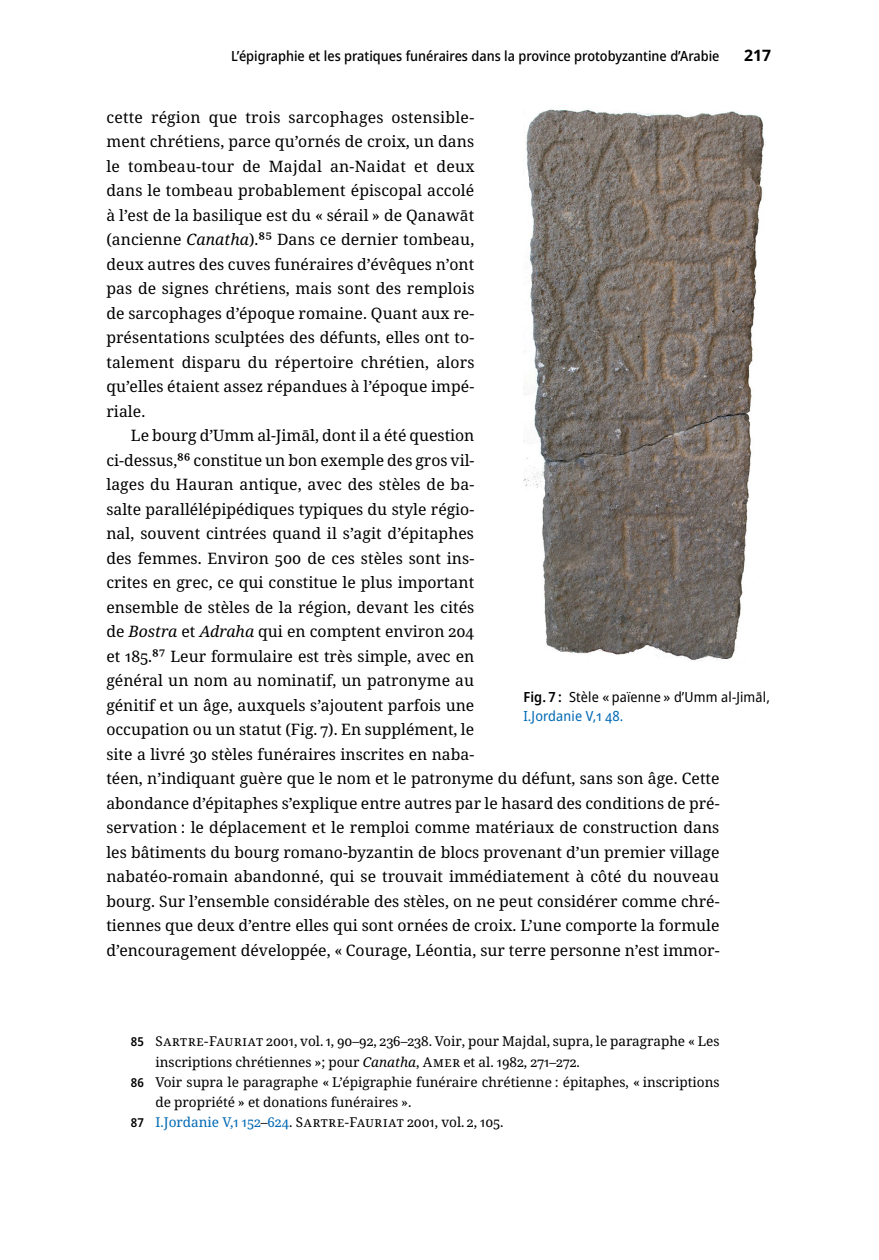
<style>
.page{position:relative;width:879px;height:1260px;background:#fff}
.page>*{position:absolute;margin:0;border:0;box-sizing:border-box;transform-origin:0 0}
.Fließtext{font:15.75px/24.5px "Noto Serif";color:#000;text-align:justify}
.t1{font:700 15.75px "Noto Sans";color:#000}
.t2{font:500 semi-condensed 14px "Noto Sans";color:#000}
.Bildunterschrift{font:semi-condensed 14px/19.2px "Noto Sans";letter-spacing:.01em;color:#000}
.Fußnoten{font:13.65px/20.1px "Noto Serif";color:#000}
.s1{font-style:italic}
.s2{font-size:16.62px}
.s3{font-weight:600}
.s4{color:#0069b4}
.s5{font-family:"Noto Sans";font-weight:600;font-stretch:semi-condensed;font-size:12.25px}
</style>
<div class="page">
<img style="left:523px;top:109px;width:241px;height:553px">
<p class="t2" style="left:231px;top:46px;width:489px">L’épigraphie et les pratiques funéraires dans la province protobyzantine d’Arabie</p>
<p class="t1" style="left:743px;top:44px;width:29px">217</p>
<p class="Fließtext" style="left:106px;top:105px;width:369px">cette région que trois sarcophages ostensible&shy;ment chrétiens, parce qu’ornés de croix, un dans le tombeau-tour de Majdal an-Naidat et deux dans le tombeau probablement épiscopal accolé à l’est de la basilique est du « sérail » de Qanawāt (ancienne <span class="s1">Canatha</span>).<span class="s2">85</span> Dans ce dernier tombeau, deux autres des cuves funéraires d’évêques n’ont pas de signes chrétiens, mais sont des remplois de sarcophages d’époque romaine. Quant aux re&shy;présentations sculptées des défunts, elles ont to&shy;talement disparu du répertoire chrétien, alors qu’elles étaient assez répandues à l’époque impé&shy;riale.</p>
<p class="Fließtext" style="left:106px;top:424px;width:614px;text-align:left;text-indent:25px">Le bourg d’Umm al-Jimāl, dont il a été question<br>ci-dessus,<span class="s2">86</span> constitue un bon exemple des gros vil-<br>lages du Hauran antique, avec des stèles de ba-<br>salte parallélépipédiques typiques du style régio-<br>nal, souvent cintrées quand il s’agit d’épitaphes<br>des femmes. Environ 500 de ces stèles sont ins-<br>crites en grec, ce qui constitue le plus important<br>ensemble de stèles de la région, devant les cités<br>de <span class="s1">Bostra</span> et <span class="s1">Adraha</span> qui en comptent environ 204<br>et 185.<span class="s2">87</span> Leur formulaire est très simple, avec en<br>général un nom au nominatif, un patronyme au<br>génitif et un âge, auxquels s’ajoutent parfois une<br>occupation ou un statut (Fig. 7). En supplément, le<br>site a livré 30 stèles funéraires inscrites en naba-<br>téen, n’indiquant guère que le nom et le patronyme du défunt, sans son âge. Cette abondance d’épitaphes s’explique entre autres par le hasard des conditions de pré&shy;servation : le déplacement et le remploi comme matériaux de construction dans les bâtiments du bourg romano-byzantin de blocs provenant d’un premier village nabatéo-romain abandonné, qui se trouvait immédiatement à côté du nouveau bourg. Sur l’ensemble considérable des stèles, on ne peut considérer comme chré&shy;tiennes que deux d’entre elles qui sont ornées de croix. L’une comporte la formule d’encouragement développée, « Courage, Léontia, sur terre personne n’est immor-</p>
<p class="Bildunterschrift" style="left:523px;top:687px;width:248px"><span class="s3">Fig. 7 :</span> Stèle « païenne » d’Umm al-Jimāl,<br><span class="s4">I.Jordanie V,1 48.</span></p>
<p class="Fußnoten" style="left:155px;top:1032px;width:565px;text-indent:-25px"><span class="s5">85</span> Sartre-Fauriat 2001, vol. 1, 90–92, 236–238. Voir, pour Majdal, supra, le paragraphe « Les inscriptions chrétiennes »; pour <span class="s1">Canatha</span>, Amer et al. 1982, 271–272.</p>
<p class="Fußnoten" style="left:155px;top:1072px;width:565px;text-indent:-25px"><span class="s5">86</span> Voir supra le paragraphe « L’épigraphie funéraire chrétienne : épitaphes, « inscriptions de propriété » et donations funéraires ».</p>
<p class="Fußnoten" style="left:131px;top:1112px;width:374px"><span class="s5">87</span> <span class="s4">I.Jordanie V,1 152</span>–<span class="s4">624</span>. Sartre-Fauriat 2001, vol. 2, 105.</p>
</div>
